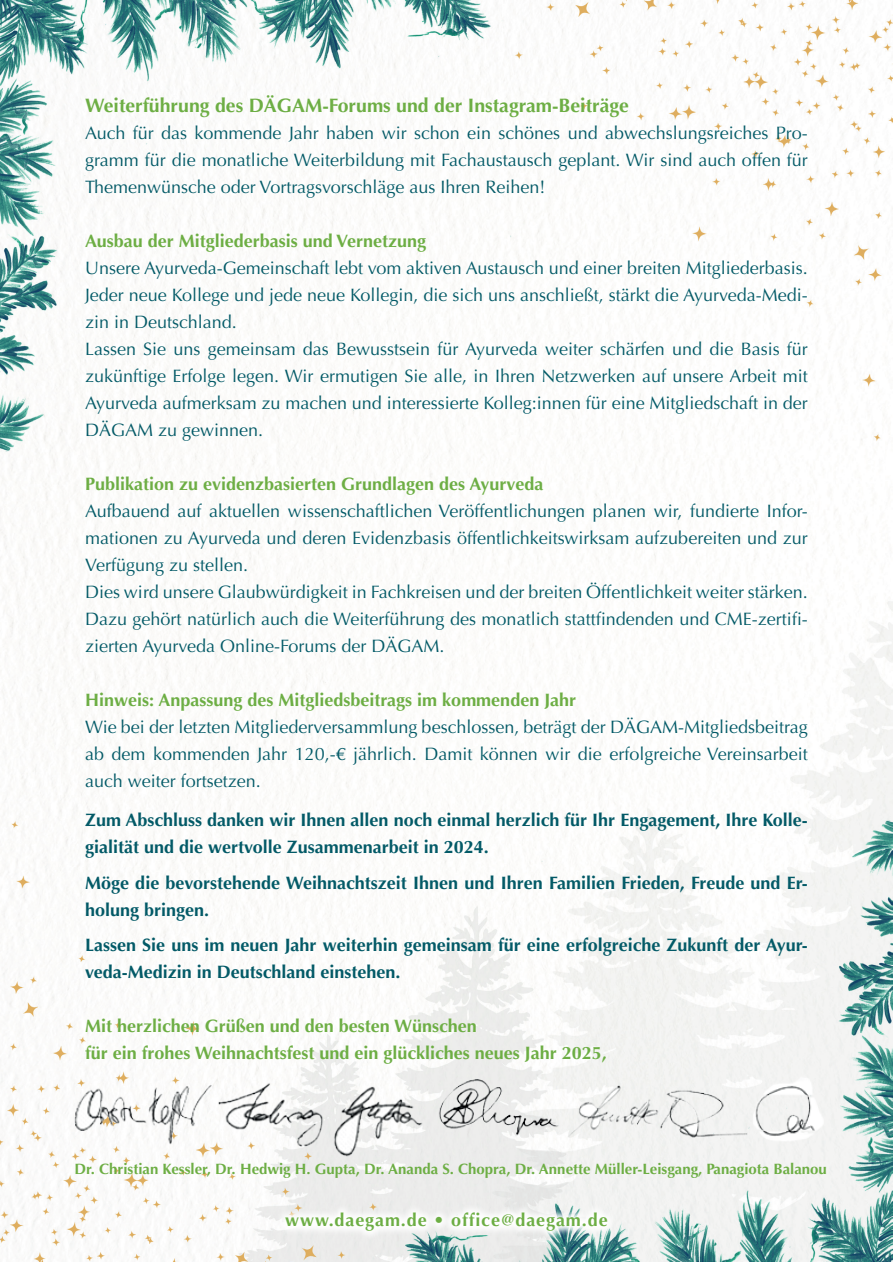
<style>
.page{position:relative;width:893px;height:1263px;background:#fff}
.page>*{position:absolute;margin:0;border:0;box-sizing:border-box;transform-origin:0 0}
.t1{font:700 19.5px "Optima";color:#6dae44}
.t2{font:18px/27px "Optima";color:#035a67;text-align:justify}
.t3{font:700 18px/27px "Optima";color:#035a67}
.t4{font:700 18px/27px "Optima";color:#6dae44}
.t5{font:700 18px "Optima";letter-spacing:.05em;color:#6dae44}
.t6{font:700 15px "Optima";color:#6dae44}
</style>
<div class="page">
<img style="left:0;top:0;width:892px;height:1262px">
<img style="left:59px;top:1071px;width:774px;height:97px">
<svg style="left:276px;top:1203px;width:341px;height:38px;fill:#f2f2f1"></svg>
<p class="t1" style="left:85px;top:94px;width:545px">Weiterführung des DÄGAM-Forums und der Instagram-Beiträge</p>
<p class="t2" style="left:85px;top:119px;width:724px">Auch für das kommende Jahr haben wir schon ein schönes und abwechslungsreiches Pro&shy;gramm für die monatliche Weiterbildung mit Fachaustausch geplant. Wir sind auch offen für Themenwünsche oder Vortragsvorschläge aus Ihren Reihen!</p>
<p class="t4" style="left:85px;top:227px;width:343px">Ausbau der Mitgliederbasis und Vernetzung</p>
<p class="t2" style="left:85px;top:254px;width:724px;text-align:left">Unsere Ayurveda-Gemeinschaft lebt vom aktiven Austausch und einer breiten Mitgliederbasis.<br>Jeder neue Kollege und jede neue Kollegin, die sich uns anschließt, stärkt die Ayurveda-Medi&shy;zin in Deutschland.<br>Lassen Sie uns gemeinsam das Bewusstsein für Ayurveda weiter schärfen und die Basis für zukünftige Erfolge legen. Wir ermutigen Sie alle, in Ihren Netzwerken auf unsere Arbeit mit Ayurveda aufmerksam zu machen und interessierte Kolleg:innen für eine Mitgliedschaft in der DÄGAM zu gewinnen.</p>
<p class="t4" style="left:85px;top:470px;width:460px">Publikation zu evidenzbasierten Grundlagen des Ayurveda</p>
<p class="t2" style="left:85px;top:497px;width:724px;text-align:left">Aufbauend auf aktuellen wissenschaftlichen Veröffentlichungen planen wir, fundierte Infor&shy;mationen zu Ayurveda und deren Evidenzbasis öffentlichkeitswirksam aufzubereiten und zur Verfügung zu stellen.<br>Dies wird unsere Glaubwürdigkeit in Fachkreisen und der breiten Öffentlichkeit weiter stärken.<br>Dazu gehört natürlich auch die Weiterführung des monatlich stattfindenden und CME-zertifi&shy;zierten Ayurveda Online-Forums der DÄGAM.</p>
<p class="t4" style="left:85px;top:686px;width:493px">Hinweis: Anpassung des Mitgliedsbeitrags im kommenden Jahr</p>
<p class="t2" style="left:85px;top:713px;width:724px">Wie bei der letzten Mitgliederversammlung beschlossen, beträgt der DÄGAM-Mitgliedsbeitrag ab dem kommenden Jahr 120,-€ jährlich. Damit können wir die erfolgreiche Vereinsarbeit auch weiter fortsetzen.</p>
<p class="t3" style="left:85px;top:807px;width:724px">Zum Abschluss danken wir Ihnen allen noch einmal herzlich für Ihr Engagement, Ihre Kolle&shy;gialität und die wertvolle Zusammenarbeit in 2024.</p>
<p class="t3" style="left:85px;top:869px;width:724px">Möge die bevorstehende Weihnachtszeit Ihnen und Ihren Familien Frieden, Freude und Er&shy;holung bringen.</p>
<p class="t3" style="left:85px;top:932px;width:724px">Lassen Sie uns im neuen Jahr weiterhin gemeinsam für eine erfolgreiche Zukunft der Ayur&shy;veda-Medizin in Deutschland einstehen.</p>
<p class="t4" style="left:85px;top:1013px;width:523px">Mit herzlichen Grüßen und den besten Wünschen<br>für ein frohes Weihnachtsfest und ein glückliches neues Jahr 2025,</p>
<p class="t6" style="left:74px;top:1160px;width:754px">Dr. Christian Kessler, Dr. Hedwig H. Gupta, Dr. Ananda S. Chopra, Dr. Annette Müller-Leisgang, Panagiota Balanou</p>
<p class="t5" style="left:285px;top:1210px;width:324px">www.daegam.de • office@daegam.de</p>
</div>
